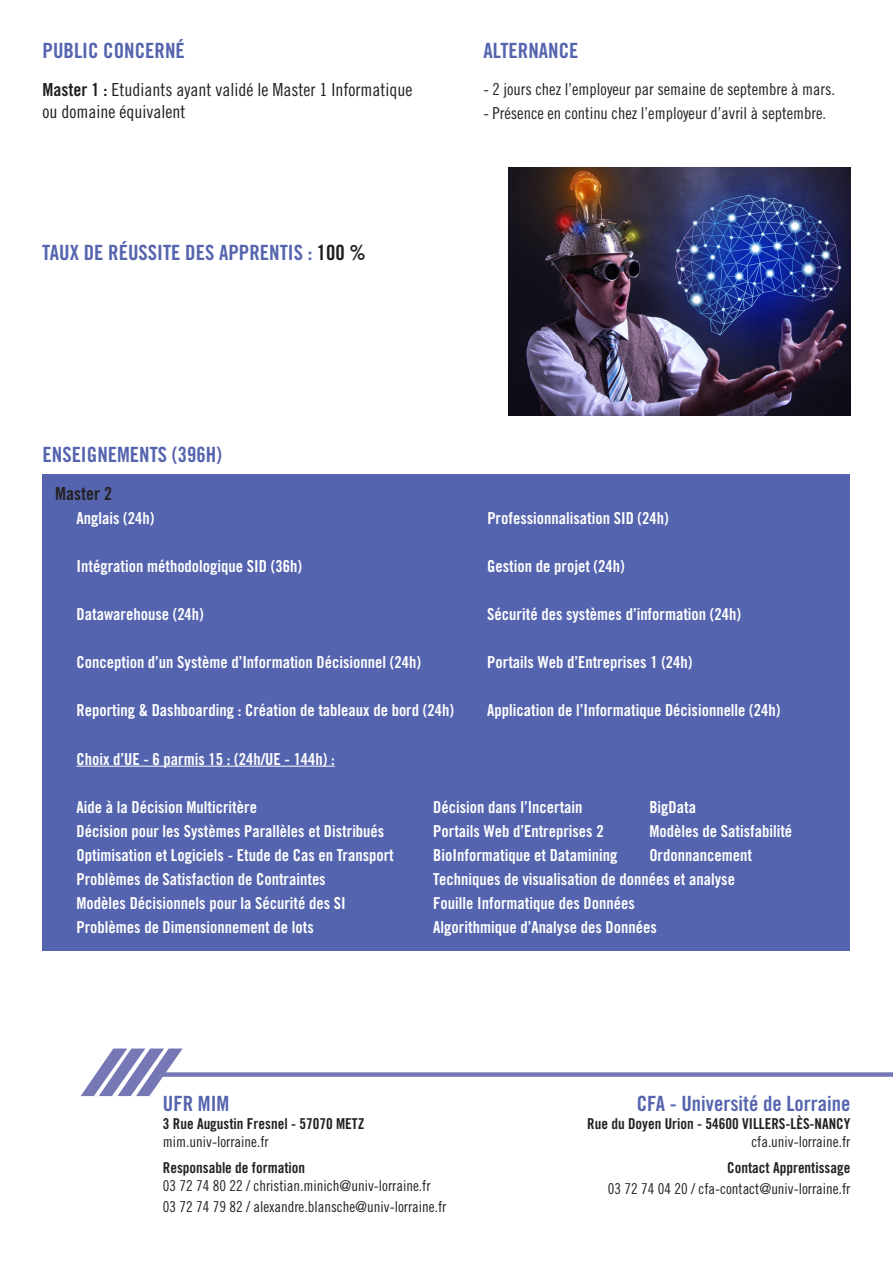
<style>
.page{position:relative;width:893px;height:1263px;background:#fff}
.page>*{position:absolute;margin:0;border:0;box-sizing:border-box;transform-origin:0 0}
.t1{font:21px "Trade Gothic LT Std Bd Cn 20";color:#5564ae}
.t2{font:18px/21.6px "Trade Gothic LT Std Cn 18";color:#231f20}
.t3{font:18px "Trade Gothic LT Std Bd Cn 20";color:#231f20}
.t4{font:16.5px "Trade Gothic LT Std Bd Cn 20";color:#fff}
.t5{font:16.5px "Trade Gothic LT Std Cn 18";color:#231f20}
.t6{font:15px "Trade Gothic LT Std Cn 18";color:#231f20}
.t7{font:15px "Trade Gothic LT Std Bd Cn 20";color:#231f20}
.s1{font-family:"Trade Gothic LT Std Bd Cn 20"}
.s2{color:#231f20}
</style>
<div class="page">
<div style="left:43px;top:474px;width:807px;height:476px;background:#5564ae"></div>
<img style="left:508px;top:168px;width:342px;height:247px">
<div style="left:160px;top:1072px;width:733px;height:5px;background:#7677b5"></div>
<svg style="left:81px;top:1048px;width:102px;height:48px"></svg>
<hr style="left:77px;top:766px;width:258px;height:1px;background:#fff">
<p class="t1" style="left:43px;top:37px;width:144px">PUBLIC CONCERNÉ</p>
<p class="t1" style="left:483px;top:38px;width:97px">ALTERNANCE</p>
<p class="t2" style="left:43px;top:79px;width:371px"><span class="s1">Master 1 :</span> Etudiants ayant validé le Master 1 Informatique ou domaine équivalent</p>
<p class="t1" style="left:42px;top:239px;width:325px">TAUX DE RÉUSSITE DES APPRENTIS : <span class="s2">100 %</span></p>
<p class="t5" style="left:483px;top:79px;width:353px">- 2 jours chez l’employeur par semaine de septembre à mars.</p>
<p class="t5" style="left:483px;top:103px;width:344px">- Présence en continu chez l’employeur d’avril à septembre.</p>
<p class="t1" style="left:43px;top:441px;width:181px">ENSEIGNEMENTS (396H)</p>
<p class="t3" style="left:55px;top:482px;width:58px">Master 2</p>
<p class="t4" style="left:77px;top:508px;width:79px">Anglais (24h)</p>
<p class="t4" style="left:487px;top:508px;width:183px">Professionnalisation SID (24h)</p>
<p class="t4" style="left:77px;top:556px;width:227px">Intégration méthodologique SID (36h)</p>
<p class="t4" style="left:487px;top:556px;width:139px">Gestion de projet (24h)</p>
<p class="t4" style="left:77px;top:604px;width:129px">Datawarehouse (24h)</p>
<p class="t4" style="left:487px;top:604px;width:255px">Sécurité des systèmes d’information (24h)</p>
<p class="t4" style="left:77px;top:652px;width:346px">Conception d’un Système d’Information Décisionnel (24h)</p>
<p class="t4" style="left:487px;top:652px;width:207px">Portails Web d’Entreprises 1 (24h)</p>
<p class="t4" style="left:77px;top:700px;width:379px">Reporting &amp; Dashboarding : Création de tableaux de bord (24h)</p>
<p class="t4" style="left:487px;top:700px;width:295px">Application de l’Informatique Décisionnelle (24h)</p>
<p class="t4" style="left:77px;top:749px;width:260px">Choix d’UE - 6 parmis 15 : (24h/UE - 144h) :</p>
<p class="t4" style="left:77px;top:797px;width:182px">Aide à la Décision Multicritère</p>
<p class="t4" style="left:433px;top:797px;width:151px">Décision dans l’Incertain</p>
<p class="t4" style="left:649px;top:797px;width:48px">BigData</p>
<p class="t4" style="left:77px;top:821px;width:309px">Décision pour les Systèmes Parallèles et Distribués</p>
<p class="t4" style="left:433px;top:821px;width:172px">Portails Web d’Entreprises 2</p>
<p class="t4" style="left:649px;top:821px;width:144px">Modèles de Satisfabilité</p>
<p class="t4" style="left:77px;top:845px;width:319px">Optimisation et Logiciels - Etude de Cas en Transport</p>
<p class="t4" style="left:433px;top:845px;width:186px">BioInformatique et Datamining</p>
<p class="t4" style="left:649px;top:845px;width:104px">Ordonnancement</p>
<p class="t4" style="left:77px;top:869px;width:251px">Problèmes de Satisfaction de Contraintes</p>
<p class="t4" style="left:433px;top:869px;width:303px">Techniques de visualisation de données et analyse</p>
<p class="t4" style="left:77px;top:893px;width:271px">Modèles Décisionnels pour la Sécurité des SI</p>
<p class="t4" style="left:433px;top:893px;width:203px">Fouille Informatique des Données</p>
<p class="t4" style="left:77px;top:917px;width:239px">Problèmes de Dimensionnement de lots</p>
<p class="t4" style="left:433px;top:917px;width:225px">Algorithmique d’Analyse des Données</p>
<p class="t1" style="left:163px;top:1091px;width:68px">UFR MIM</p>
<p class="t7" style="left:163px;top:1115px;width:203px">3 Rue Augustin Fresnel - 57070 METZ</p>
<p class="t6" style="left:163px;top:1133px;width:107px">mim.univ-lorraine.fr</p>
<p class="t7" style="left:163px;top:1158px;width:144px">Responsable de formation</p>
<p class="t6" style="left:163px;top:1176px;width:269px">03 72 74 80 22 / christian.minich@univ-lorraine.fr</p>
<p class="t6" style="left:163px;top:1198px;width:285px">03 72 74 79 82 / alexandre.blansche@univ-lorraine.fr</p>
<p class="t1" style="left:637px;top:1091px;width:215px">CFA - Université de Lorraine</p>
<p class="t7" style="left:587px;top:1115px;width:265px">Rue du Doyen Urion - 54600 VILLERS-LÈS-NANCY</p>
<p class="t6" style="left:751px;top:1133px;width:101px">cfa.univ-lorraine.fr</p>
<p class="t7" style="left:727px;top:1158px;width:125px">Contact Apprentissage</p>
<p class="t6" style="left:608px;top:1180px;width:244px">03 72 74 04 20 / cfa-contact@univ-lorraine.fr</p>
</div>
